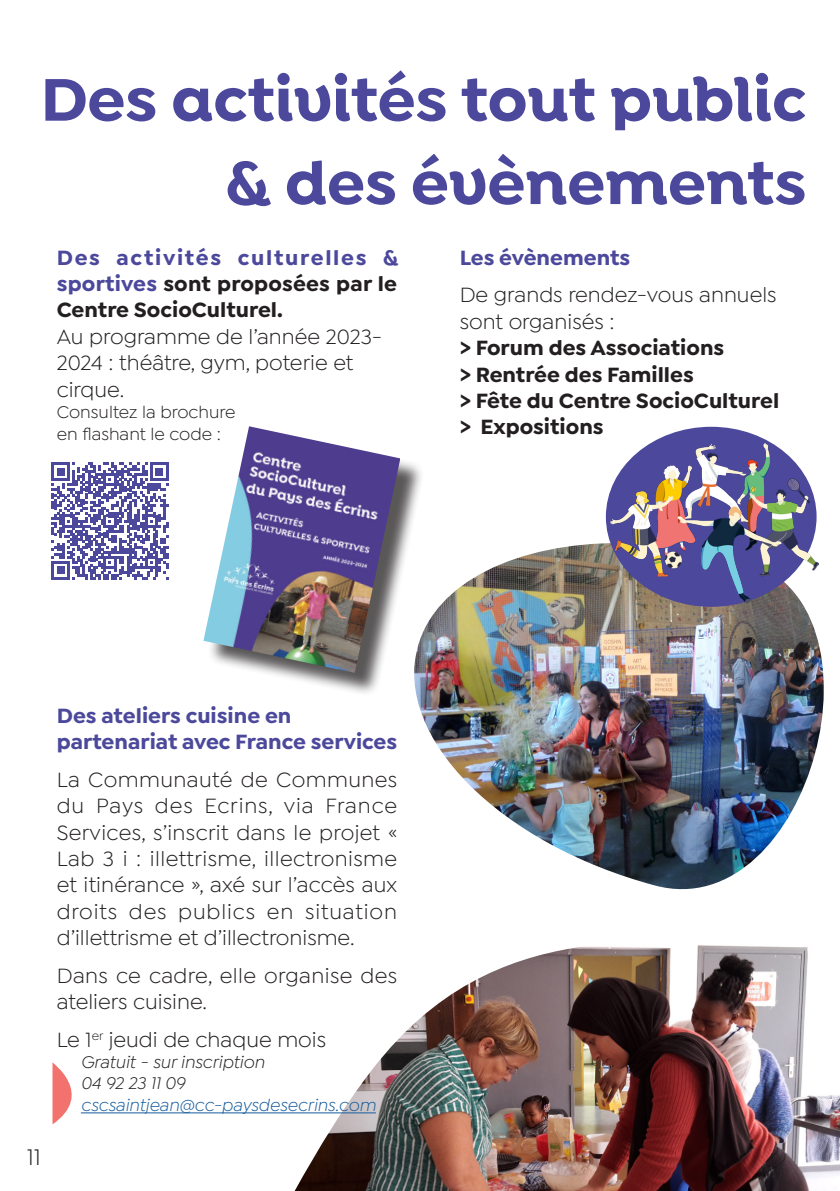
<style>
.page{position:relative;width:840px;height:1191px;background:#fff}
.page>*{position:absolute;margin:0;border:0;box-sizing:border-box;transform-origin:0 0}
.Sous-titre_vert_just{font:700 64px "Isidora Alt";color:#4c499c}
.Sous-titre_vert_just-2{font:24px "Isidora Sans";color:#231f20}
.Sous-titre_vert_just-3{font:22px/26.4px "Isidora Sans";color:#231f20}
.Sous-titre_vert_just-4{font:700 22px/26.4px "Isidora Sans";color:#231f20;text-align:justify}
.Sous-titre_vert_just-5{font:700 22px/26.4px "Isidora Sans";color:#4c499c}
.Sous-titre_vert_just-6{font:18px "Isidora Sans";color:#231f20}
.Sous-titre_vert_just-7{font:italic 18px "Isidora Sans";color:#175d9e}
.Sous-titre_vert_just-8{font:italic 18px "Isidora Sans";color:#231f20}
.s1{color:#4c499c}
</style>
<div class="page">
<img style="left:417px;top:543px;width:407px;height:347px">
<div style="left:605px;top:427px;width:211px;height:180px;background:#4c499c;border-radius:50%"></div>
<svg style="left:51px;top:463px;width:117px;height:116px"></svg>
<div style="left:207px;top:430px;width:217px;height:267px;background:#231f20;opacity:.75"></div>
<img style="left:203px;top:426px;width:197px;height:247px">
<img style="left:609px;top:444px;width:208px;height:158px">
<img style="left:294px;top:945px;width:545px;height:246px">
<svg style="left:52px;top:1062px;width:44px;height:62px"></svg>
<hr style="left:81px;top:1112px;width:294px;height:1px;background:#175d9e">
<p class="Sous-titre_vert_just" style="left:41px;top:60px;width:766px">Des activités tout public</p>
<p class="Sous-titre_vert_just" style="left:225px;top:143px;width:582px">&amp; des évènements</p>
<p class="Sous-titre_vert_just-4" style="left:57px;top:244px;width:343px"><span class="s1">Des activités culturelles &amp; sportives</span> sont proposées par le Centre SocioCulturel.</p>
<p class="Sous-titre_vert_just-3" style="left:57px;top:323px;width:327px">Au programme de l’année 2023-<br>2024 : théâtre, gym, poterie et cirque.</p>
<p class="Sous-titre_vert_just-6" style="left:57px;top:402px;width:180px">Consultez la brochure</p>
<p class="Sous-titre_vert_just-6" style="left:57px;top:424px;width:166px">en flashant le code :</p>
<p class="Sous-titre_vert_just-5" style="left:459px;top:244px;width:172px">Les évènements</p>
<p class="Sous-titre_vert_just-3" style="left:459px;top:282px;width:318px">De grands rendez-vous annuels</p>
<p class="Sous-titre_vert_just-3" style="left:459px;top:308px;width:156px">sont organisés :</p>
<p class="Sous-titre_vert_just-4" style="left:459px;top:334px;width:266px">&gt; Forum des Associations</p>
<p class="Sous-titre_vert_just-4" style="left:459px;top:361px;width:235px">&gt; Rentrée des Familles</p>
<p class="Sous-titre_vert_just-4" style="left:459px;top:387px;width:321px">&gt; Fête du Centre SocioCulturel</p>
<p class="Sous-titre_vert_just-4" style="left:459px;top:414px;width:145px">&gt; Expositions</p>
<p class="Sous-titre_vert_just-2" style="left:27px;top:1144px;width:15px">11</p>
<p class="Sous-titre_vert_just-5" style="left:57px;top:702px;width:342px">Des ateliers cuisine en partenariat avec France services</p>
<p class="Sous-titre_vert_just-3" style="left:57px;top:766px;width:342px;text-align:justify">La Communauté de Communes du Pays des Ecrins, via France Services, s’inscrit dans le projet « Lab 3 i : illettrisme, illectronisme et itinérance », axé sur l’accès aux droits des publics en situation d’illettrisme et d’illectronisme.</p>
<p class="Sous-titre_vert_just-3" style="left:57px;top:962px;width:342px">Dans ce cadre, elle organise des ateliers cuisine.</p>
<p class="Sous-titre_vert_just-3" style="left:57px;top:1026px;width:271px">Le 1<sup>er</sup> jeudi de chaque mois</p>
<p class="Sous-titre_vert_just-8" style="left:81px;top:1052px;width:185px">Gratuit - sur inscription</p>
<p class="Sous-titre_vert_just-8" style="left:81px;top:1073px;width:106px">04 92 23 11 09</p>
<p class="Sous-titre_vert_just-7" style="left:81px;top:1095px;width:296px">cscsaintjean@cc-paysdesecrins.com</p>
</div>
